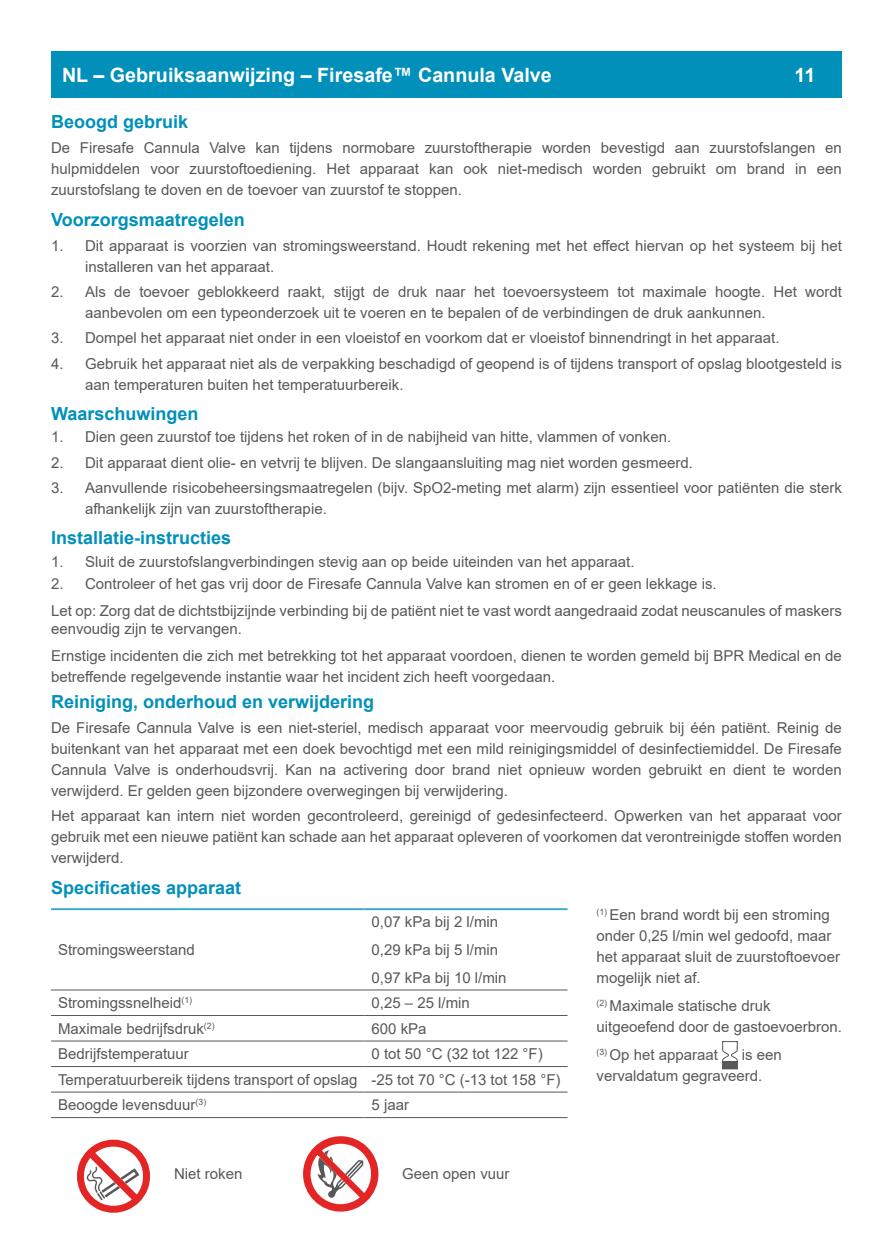
<style>
.page{position:relative;width:893px;height:1259px;background:#fff}
.page>*{position:absolute;margin:0;border:0;box-sizing:border-box;transform-origin:0 0}
.t1{font:700 19.8px "Arial";color:#fff}
.t2{font:700 18px "Arial";color:#0090ba}
.t3{font:15px/21px "Arial";color:#57585a}
</style>
<div class="page">
<svg style="left:51px;top:1041px;width:313px;height:52px"></svg>
<svg style="left:364px;top:1041px;width:374px;height:52px"></svg>
<hr style="left:51px;top:1015px;width:313px;height:1px;background:#57585a">
<hr style="left:364px;top:1015px;width:204px;height:1px;background:#57585a">
<hr style="left:51px;top:1040px;width:313px;height:1px;background:#57585a">
<hr style="left:364px;top:1040px;width:204px;height:1px;background:#57585a">
<hr style="left:51px;top:1066px;width:313px;height:1px;background:#57585a">
<hr style="left:364px;top:1066px;width:204px;height:1px;background:#57585a">
<hr style="left:51px;top:1091px;width:313px;height:1px;background:#57585a">
<hr style="left:364px;top:1091px;width:204px;height:1px;background:#57585a">
<hr style="left:51px;top:1117px;width:313px;height:1px;background:#57585a">
<hr style="left:364px;top:1117px;width:204px;height:1px;background:#57585a">
<hr style="left:51px;top:908px;width:313px;height:2px;background:#31a8ca">
<hr style="left:364px;top:908px;width:204px;height:2px;background:#31a8ca">
<hr style="left:51px;top:989px;width:313px;height:1px;background:#57585a">
<hr style="left:364px;top:989px;width:204px;height:1px;background:#57585a">
<svg style="left:722px;top:1041px;width:16px;height:28px"></svg>
<svg style="left:77px;top:1139px;width:73px;height:73px"></svg>
<div style="left:303px;top:1136px;width:75px;height:75px;background:#e32525;border-radius:50%"></div>
<svg style="left:311px;top:1143px;width:60px;height:61px"></svg>
<div style="left:51px;top:51px;width:791px;height:47px;background:#0090ba"></div>
<h1 class="t1" style="left:62px;top:61px;width:491px">NL – Gebruiksaanwijzing – Firesafe™ Cannula Valve</h1>
<h1 class="t1" style="left:794px;top:61px;width:22px">11</h1>
<p class="t2" style="left:51px;top:109px;width:139px">Beoogd gebruik</p>
<p class="t3" style="left:51px;top:137px;width:792px;text-align:justify">De Firesafe Cannula Valve kan tijdens normobare zuurstoftherapie worden bevestigd aan zuurstofslangen en hulpmiddelen voor zuurstoftoediening. Het apparaat kan ook niet-medisch worden gebruikt om brand in een zuurstofslang te doven en de toevoer van zuurstof te stoppen.</p>
<p class="t2" style="left:51px;top:207px;width:195px">Voorzorgsmaatregelen</p>
<p class="t3" style="left:85px;top:235px;width:758px;text-indent:-34px">1. Dit apparaat is voorzien van stromingsweerstand. Houdt rekening met het effect hiervan op het systeem bij het installeren van het apparaat.</p>
<p class="t3" style="left:85px;top:281px;width:758px;text-indent:-34px">2. Als de toevoer geblokkeerd raakt, stijgt de druk naar het toevoersysteem tot maximale hoogte. Het wordt aanbevolen om een typeonderzoek uit te voeren en te bepalen of de verbindingen de druk aankunnen.</p>
<p class="t3" style="left:51px;top:327px;width:730px">3. Dompel het apparaat niet onder in een vloeistof en voorkom dat er vloeistof binnendringt in het apparaat.</p>
<p class="t3" style="left:85px;top:353px;width:758px;text-indent:-34px">4. Gebruik het apparaat niet als de verpakking beschadigd of geopend is of tijdens transport of opslag blootgesteld is aan temperaturen buiten het temperatuurbereik.</p>
<p class="t2" style="left:51px;top:401px;width:149px">Waarschuwingen</p>
<p class="t3" style="left:51px;top:426px;width:622px">1. Dien geen zuurstof toe tijdens het roken of in de nabijheid van hitte, vlammen of vonken.</p>
<p class="t3" style="left:51px;top:452px;width:643px">2. Dit apparaat dient olie- en vetvrij te blijven. De slangaansluiting mag niet worden gesmeerd.</p>
<p class="t3" style="left:85px;top:477px;width:758px;text-indent:-34px">3. Aanvullende risicobeheersingsmaatregelen (bijv. SpO2-meting met alarm) zijn essentieel voor patiënten die sterk afhankelijk zijn van zuurstoftherapie.</p>
<p class="t2" style="left:51px;top:525px;width:182px">Installatie-instructies</p>
<p class="t3" style="left:51px;top:551px;width:585px">1. Sluit de zuurstofslangverbindingen stevig aan op beide uiteinden van het apparaat.</p>
<p class="t3" style="left:51px;top:570px;width:792px;line-height:27.3px">2. Controleer of het gas vrij door de Firesafe Cannula Valve kan stromen en of er geen lekkage is.<br>Let op: Zorg dat de dichtstbijzijnde verbinding bij de patiënt niet te vast wordt aangedraaid zodat neuscanules of maskers</p>
<p class="t3" style="left:51px;top:616px;width:792px;line-height:26.1px">eenvoudig zijn te vervangen.<br>Ernstige incidenten die zich met betrekking tot het apparaat voordoen, dienen te worden gemeld bij BPR Medical en de</p>
<p class="t3" style="left:51px;top:666px;width:506px">betreffende regelgevende instantie waar het incident zich heeft voorgedaan.</p>
<p class="t2" style="left:51px;top:689px;width:325px">Reiniging, onderhoud en verwijdering</p>
<p class="t3" style="left:51px;top:717px;width:792px;text-align:justify">De Firesafe Cannula Valve is een niet-steriel, medisch apparaat voor meervoudig gebruik bij één patiënt. Reinig de buitenkant van het apparaat met een doek bevochtigd met een mild reinigingsmiddel of desinfectiemiddel. De Firesafe Cannula Valve is onderhoudsvrij. Kan na activering door brand niet opnieuw worden gebruikt en dient te worden verwijderd. Er gelden geen bijzondere overwegingen bij verwijdering.</p>
<p class="t3" style="left:51px;top:805px;width:792px;text-align:justify">Het apparaat kan intern niet worden gecontroleerd, gereinigd of gedesinfecteerd. Opwerken van het apparaat voor gebruik met een nieuwe patiënt kan schade aan het apparaat opleveren of voorkomen dat verontreinigde stoffen worden verwijderd.</p>
<p class="t2" style="left:51px;top:874px;width:192px">Specificaties apparaat</p>
<p class="t3" style="left:371px;top:908px;width:137px;line-height:27.9px">0,07 kPa bij 2 l/min<br>0,29 kPa bij 5 l/min<br>0,97 kPa bij 10 l/min</p>
<p class="t3" style="left:596px;top:904px;width:245px"><sup>(1)</sup> Een brand wordt bij een stroming onder 0,25 l/min wel gedoofd, maar het apparaat sluit de zuurstoftoevoer mogelijk niet af.</p>
<p class="t3" style="left:596px;top:995px;width:247px"><sup>(2)</sup> Maximale statische druk uitgeoefend door de gastoevoerbron.</p>
<p class="t3" style="left:596px;top:1044px;width:123px"><sup>(3)</sup> Op het apparaat</p>
<p class="t3" style="left:58px;top:939px;width:138px">Stromingsweerstand</p>
<p class="t3" style="left:58px;top:992px;width:136px">Stromingssnelheid<sup>(1)</sup></p>
<p class="t3" style="left:371px;top:992px;width:100px">0,25 – 25 l/min</p>
<p class="t3" style="left:58px;top:1018px;width:158px">Maximale bedrijfsdruk<sup>(2)</sup></p>
<p class="t3" style="left:371px;top:1018px;width:57px">600 kPa</p>
<p class="t3" style="left:58px;top:1043px;width:132px">Bedrijfstemperatuur</p>
<p class="t3" style="left:58px;top:1041px;width:504px;line-height:25.5px;text-indent:313px">0 tot 50 °C (32 tot 122 °F)<br>Temperatuurbereik tijdens transport of opslag -25 tot 70 °C (-13 tot 158 °F)<br>Beoogde levensduur<sup>(3)</sup></p>
<p class="t3" style="left:596px;top:1044px;width:187px;text-indent:145px">is een vervaldatum gegraveerd.</p>
<p class="t3" style="left:371px;top:1094px;width:39px">5 jaar</p>
<p class="t3" style="left:174px;top:1163px;width:70px">Niet roken</p>
<p class="t3" style="left:402px;top:1163px;width:109px">Geen open vuur</p>
</div>
